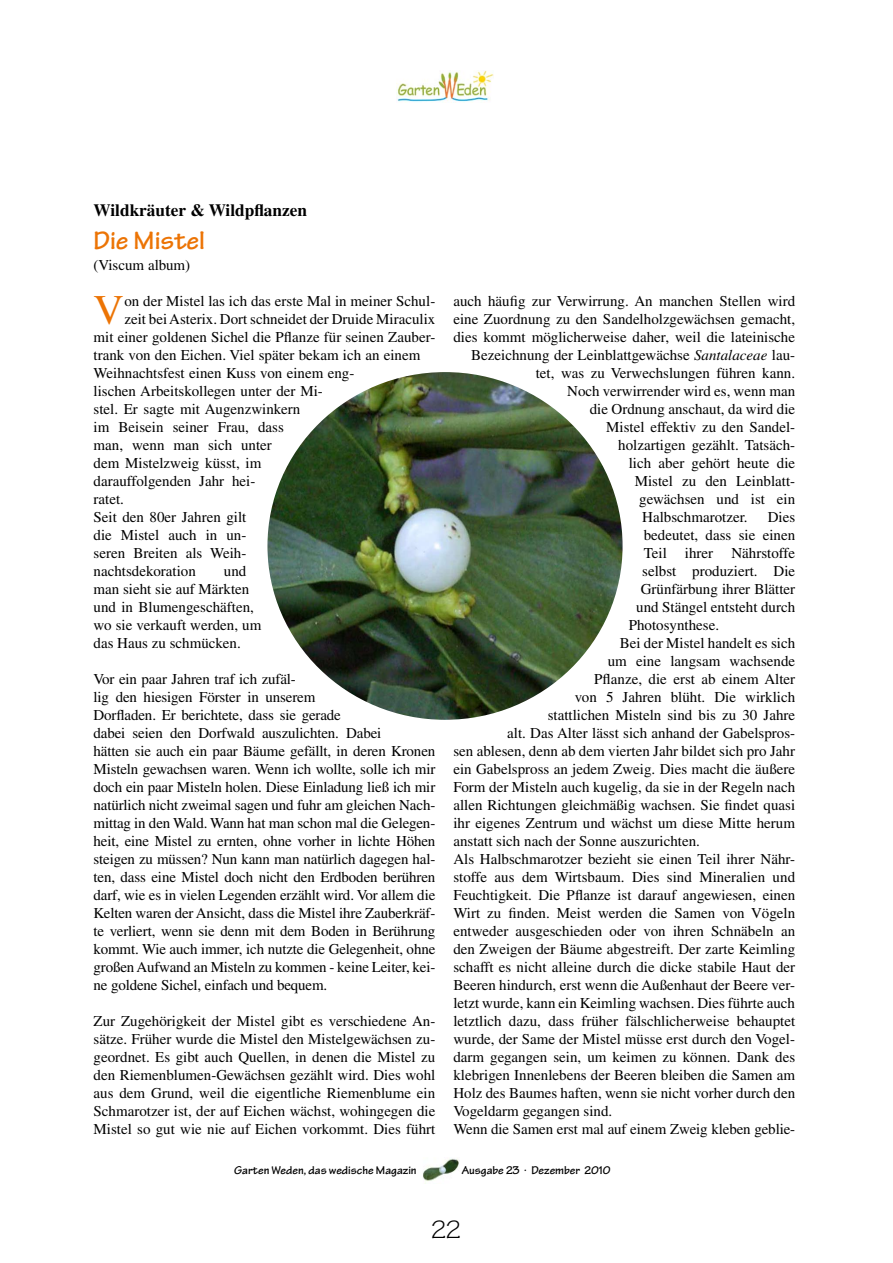
<style>
.page{position:relative;width:893px;height:1263px;background:#fff}
.page>*{position:absolute;margin:0;border:0;box-sizing:border-box;transform-origin:0 0}
.t1{font:42.15px "Times";color:#ec7405}
.t2{font:27px "Tekton MM";color:#ec7405}
.t3{font:27px "Tekton MM";color:#000}
.t4{font:700 17.25px "Times";color:#000}
.t5{font:15px/18px "Times";color:#000}
.t6{font:12px "Tekton MM";color:#000}
.s1{font-style:italic}
</style>
<div class="page">
<img style="left:396px;top:71px;width:98px;height:31px">
<img style="left:423px;top:1158px;width:36px;height:24px">
<img style="left:267px;top:372px;width:356px;height:348px;border-radius:50%">
<p class="t4" style="left:94px;top:200px;width:215px">Wildkräuter &amp; Wildpflanzen</p>
<h2 class="t2" style="left:94px;top:225px;width:113px">Die Mistel</h2>
<p class="t5" style="left:94px;top:256px;width:98px">(Viscum album)</p>
<h1 class="t1" style="left:94px;top:286px;width:32px">V</h1>
<p class="t5" style="left:124px;top:292px;width:312px">on der Mistel las ich das erste Mal in meiner Schul-</p>
<p class="t5" style="left:124px;top:310px;width:312px">zeit bei Asterix. Dort schneidet der Druide Miraculix</p>
<p class="t5" style="left:94px;top:328px;width:343px">mit einer goldenen Sichel die Pflanze für seinen Zauber-</p>
<p class="t5" style="left:94px;top:346px;width:328px">trank von den Eichen. Viel später bekam ich an einem</p>
<p class="t5" style="left:94px;top:364px;width:262px">Weihnachtsfest einen Kuss von einem eng-</p>
<p class="t5" style="left:94px;top:382px;width:231px">lischen Arbeitskollegen unter der Mi-</p>
<p class="t5" style="left:94px;top:400px;width:208px">stel. Er sagte mit Augenzwinkern</p>
<p class="t5" style="left:94px;top:418px;width:192px">im Beisein seiner Frau, dass</p>
<p class="t5" style="left:94px;top:436px;width:180px">man, wenn man sich unter</p>
<p class="t5" style="left:94px;top:454px;width:169px">dem Mistelzweig küsst, im</p>
<p class="t5" style="left:94px;top:472px;width:163px">darauffolgenden Jahr hei-</p>
<p class="t5" style="left:94px;top:490px;width:32px">ratet.</p>
<p class="t5" style="left:94px;top:508px;width:154px">Seit den 80er Jahren gilt</p>
<p class="t5" style="left:94px;top:526px;width:154px">die Mistel auch in un-</p>
<p class="t5" style="left:94px;top:544px;width:154px">seren Breiten als Weih-</p>
<p class="t5" style="left:94px;top:562px;width:104px">nachtsdekoration</p>
<p class="t5" style="left:94px;top:562px;width:169px;text-indent:130px">und man sieht sie auf Märkten und in Blumengeschäften, wo sie verkauft werden, um das Haus zu schmücken.</p>
<p class="t5" style="left:94px;top:670px;width:343px">Vor ein paar Jahren traf ich zufäl-<br>lig den hiesigen Förster in unserem<br>Dorfladen. Er berichtete, dass sie gerade<br>dabei seien den Dorfwald auszulichten. Dabei<br>hätten sie auch ein paar Bäume gefällt, in deren Kronen Misteln gewachsen waren. Wenn ich wollte, solle ich mir doch ein paar Misteln holen. Diese Einladung ließ ich mir natürlich nicht zweimal sagen und fuhr am gleichen Nach&shy;mittag in den Wald. Wann hat man schon mal die Gelegen&shy;heit, eine Mistel zu ernten, ohne vorher in lichte Höhen steigen zu müssen? Nun kann man natürlich dagegen hal&shy;ten, dass eine Mistel doch nicht den Erdboden berühren darf, wie es in vielen Legenden erzählt wird. Vor allem die Kelten waren der Ansicht, dass die Mistel ihre Zauberkräf&shy;te verliert, wenn sie denn mit dem Boden in Berührung kommt. Wie auch immer, ich nutzte die Gelegenheit, ohne großen Aufwand an Misteln zu kommen - keine Leiter, kei&shy;ne goldene Sichel, einfach und bequem.</p>
<p class="t5" style="left:94px;top:1012px;width:343px;text-align:justify">Zur Zugehörigkeit der Mistel gibt es verschiedene An&shy;sätze. Früher wurde die Mistel den Mistelgewächsen zu&shy;geordnet. Es gibt auch Quellen, in denen die Mistel zu den Riemenblumen-Gewächsen gezählt wird. Dies wohl aus dem Grund, weil die eigentliche Riemenblume ein Schmarotzer ist, der auf Eichen wächst, wohingegen die Mistel so gut wie nie auf Eichen vorkommt. Dies führt</p>
<p class="t5" style="left:453px;top:292px;width:343px">auch häufig zur Verwirrung. An manchen Stellen wird</p>
<p class="t5" style="left:453px;top:310px;width:343px">eine Zuordnung zu den Sandelholzgewächsen gemacht,</p>
<p class="t5" style="left:453px;top:328px;width:343px">dies kommt möglicherweise daher, weil die lateinische</p>
<p class="t5" style="left:471px;top:346px;width:325px">Bezeichnung der Leinblattgewächse <span class="s1">Santalaceae</span> lau-</p>
<p class="t5" style="left:536px;top:364px;width:261px">tet, was zu Verwechslungen führen kann.</p>
<p class="t5" style="left:567px;top:382px;width:229px">Noch verwirrender wird es, wenn man</p>
<p class="t5" style="left:590px;top:400px;width:207px">die Ordnung anschaut, da wird die</p>
<p class="t5" style="left:606px;top:418px;width:190px">Mistel effektiv zu den Sandel-</p>
<p class="t5" style="left:618px;top:436px;width:178px">holzartigen gezählt. Tatsäch-</p>
<p class="t5" style="left:629px;top:454px;width:168px">lich aber gehört heute die</p>
<p class="t5" style="left:635px;top:472px;width:162px">Mistel zu den Leinblatt-</p>
<p class="t5" style="left:639px;top:490px;width:157px">gewächsen und ist ein</p>
<p class="t5" style="left:642px;top:508px;width:107px">Halbschmarotzer.</p>
<p class="t5" style="left:768px;top:508px;width:29px">Dies</p>
<p class="t5" style="left:644px;top:526px;width:153px">bedeutet, dass sie einen</p>
<p class="t5" style="left:644px;top:544px;width:153px">Teil ihrer Nährstoffe</p>
<p class="t5" style="left:642px;top:562px;width:154px">selbst produziert. Die</p>
<p class="t5" style="left:641px;top:580px;width:156px">Grünfärbung ihrer Blätter</p>
<p class="t5" style="left:636px;top:598px;width:160px">und Stängel entsteht durch</p>
<p class="t5" style="left:629px;top:616px;width:92px">Photosynthese.</p>
<p class="t5" style="left:620px;top:634px;width:177px">Bei der Mistel handelt es sich</p>
<p class="t5" style="left:608px;top:652px;width:189px">um eine langsam wachsende</p>
<p class="t5" style="left:594px;top:670px;width:202px">Pflanze, die erst ab einem Alter</p>
<p class="t5" style="left:575px;top:688px;width:222px">von 5 Jahren blüht. Die wirklich</p>
<p class="t5" style="left:548px;top:706px;width:249px">stattlichen Misteln sind bis zu 30 Jahre</p>
<p class="t5" style="left:507px;top:724px;width:289px">alt. Das Alter lässt sich anhand der Gabelspros-</p>
<p class="t5" style="left:453px;top:742px;width:343px">sen ablesen, denn ab dem vierten Jahr bildet sich pro Jahr</p>
<p class="t5" style="left:453px;top:760px;width:343px">ein Gabelspross an jedem Zweig. Dies macht die äußere</p>
<p class="t5" style="left:453px;top:778px;width:343px">Form der Misteln auch kugelig, da sie in der Regeln nach</p>
<p class="t5" style="left:453px;top:796px;width:343px">allen Richtungen gleichmäßig wachsen. Sie findet quasi</p>
<p class="t5" style="left:453px;top:814px;width:343px">ihr eigenes Zentrum und wächst um diese Mitte herum</p>
<p class="t5" style="left:453px;top:832px;width:248px">anstatt sich nach der Sonne auszurichten.</p>
<p class="t5" style="left:453px;top:850px;width:343px">Als Halbschmarotzer bezieht sie einen Teil ihrer Nähr-</p>
<p class="t5" style="left:453px;top:868px;width:343px">stoffe aus dem Wirtsbaum. Dies sind Mineralien und</p>
<p class="t5" style="left:453px;top:886px;width:343px">Feuchtigkeit. Die Pflanze ist darauf angewiesen, einen</p>
<p class="t5" style="left:453px;top:904px;width:343px">Wirt zu finden. Meist werden die Samen von Vögeln</p>
<p class="t5" style="left:453px;top:922px;width:343px">entweder ausgeschieden oder von ihren Schnäbeln an</p>
<p class="t5" style="left:453px;top:940px;width:343px">den Zweigen der Bäume abgestreift. Der zarte Keimling</p>
<p class="t5" style="left:453px;top:958px;width:343px">schafft es nicht alleine durch die dicke stabile Haut der</p>
<p class="t5" style="left:453px;top:976px;width:343px">Beeren hindurch, erst wenn die Außenhaut der Beere ver-</p>
<p class="t5" style="left:453px;top:994px;width:343px">letzt wurde, kann ein Keimling wachsen. Dies führte auch</p>
<p class="t5" style="left:453px;top:1012px;width:343px">letztlich dazu, dass früher fälschlicherweise behauptet</p>
<p class="t5" style="left:453px;top:1030px;width:343px">wurde, der Same der Mistel müsse erst durch den Vogel-</p>
<p class="t5" style="left:453px;top:1048px;width:343px">darm gegangen sein, um keimen zu können. Dank des</p>
<p class="t5" style="left:453px;top:1066px;width:343px">klebrigen Innenlebens der Beeren bleiben die Samen am</p>
<p class="t5" style="left:453px;top:1084px;width:343px">Holz des Baumes haften, wenn sie nicht vorher durch den</p>
<p class="t5" style="left:453px;top:1102px;width:160px">Vogeldarm gegangen sind.</p>
<p class="t5" style="left:453px;top:1120px;width:343px">Wenn die Samen erst mal auf einem Zweig kleben geblie-</p>
<p class="t6" style="left:234px;top:1163px;width:184px">Garten Weden, das wedische Magazin</p>
<p class="t6" style="left:462px;top:1163px;width:150px">Ausgabe 23 . Dezember 2010</p>
<h2 class="t3" style="left:432px;top:1214px;width:15px">22</h2>
</div>
